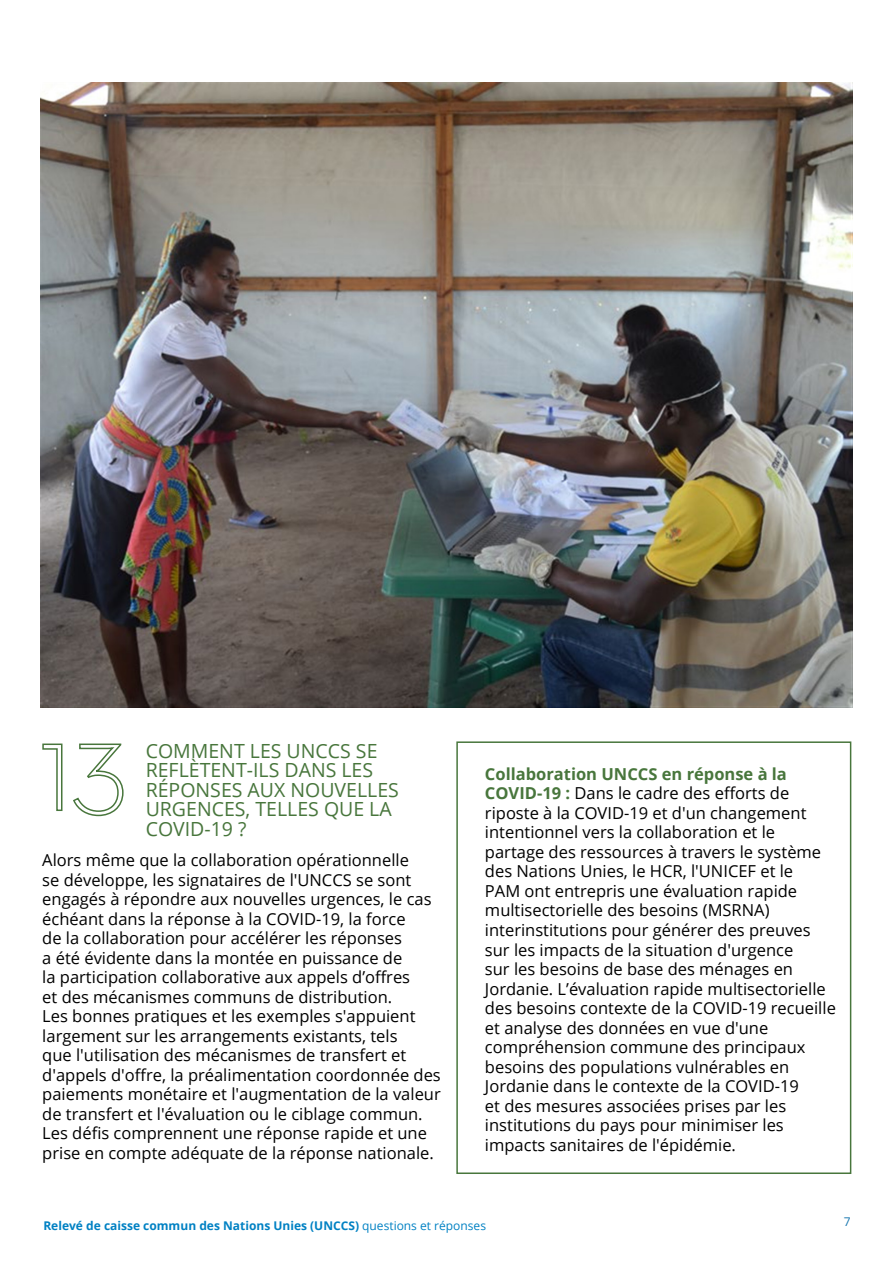
<style>
.page{position:relative;width:893px;height:1262px;background:#fff}
.page>*{position:absolute;margin:0;border:0;box-sizing:border-box;transform-origin:0 0}
.Paragraph_Style63{font:19.5px/19.5px "Open Sans";color:#48763c}
.Paragraph_Style60{font:16.5px/19.5px "Open Sans";color:#000}
.Paragraph_Style9{font:16.5px/19.5px "Open Sans";color:#000}
.Paragraph_Style2{font:700 12px "Open Sans";color:#0081c3}
.Paragraph_Style2-2{font:12px "Open Sans";color:#1776af}
.s1{font-weight:700;color:#48763c}
.s2{font-weight:400}
</style>
<div class="page">
<div style="left:456px;top:741px;width:395px;height:433px;border:2px solid #48763c"></div>
<svg style="left:73px;top:743px;width:51px;height:74px"></svg>
<svg style="left:42px;top:743px;width:21px;height:68px"></svg>
<img style="left:41px;top:83px;width:811px;height:624px">
<p class="Paragraph_Style63" style="left:146px;top:740px;width:255px">COMMENT LES UNCCS SE<br>REFLÈTENT-ILS DANS LES<br>RÉPONSES AUX NOUVELLES<br>URGENCES, TELLES QUE LA<br>COVID-19 ?</p>
<p class="Paragraph_Style9" style="left:42px;top:850px;width:400px">Alors même que la collaboration opérationnelle<br>se développe, les signataires de l'UNCCS se sont engagés à répondre aux nouvelles urgences, le cas échéant dans la réponse à la COVID-19, la force<br>de la collaboration pour accélérer les réponses<br>a été évidente dans la montée en puissance de<br>la participation collaborative aux appels d’offres<br>et des mécanismes communs de distribution.<br>Les bonnes pratiques et les exemples s'appuient largement sur les arrangements existants, tels<br>que l'utilisation des mécanismes de transfert et d'appels d'offre, la préalimentation coordonnée des paiements monétaire et l'augmentation de la valeur de transfert et l'évaluation ou le ciblage commun.<br>Les défis comprennent une réponse rapide et une prise en compte adéquate de la réponse nationale.</p>
<p class="Paragraph_Style60" style="left:485px;top:763px;width:352px"><span class="s1">Collaboration UNCCS en réponse à la COVID-19 :</span> Dans le cadre des efforts de riposte à la COVID-19 et d'un changement intentionnel vers la collaboration et le partage des ressources à travers le système des Nations Unies, le HCR, l'UNICEF et le<br>PAM ont entrepris une évaluation rapide multisectorielle des besoins (MSRNA) interinstitutions pour générer des preuves sur les impacts de la situation d'urgence<br>sur les besoins de base des ménages en Jordanie. L’évaluation rapide multisectorielle des besoins contexte de la COVID-19 recueille et analyse des données en vue d'une compréhension commune des principaux besoins des populations vulnérables en Jordanie dans le contexte de la COVID-19<br>et des mesures associées prises par les institutions du pays pour minimiser les impacts sanitaires de l'épidémie.</p>
<p class="Paragraph_Style2" style="left:43px;top:1217px;width:444px">Relevé de caisse commun des Nations Unies (UNCCS) <span class="s2">questions et réponses</span></p>
<p class="Paragraph_Style2-2" style="left:843px;top:1213px;width:8px">7</p>
</div>
